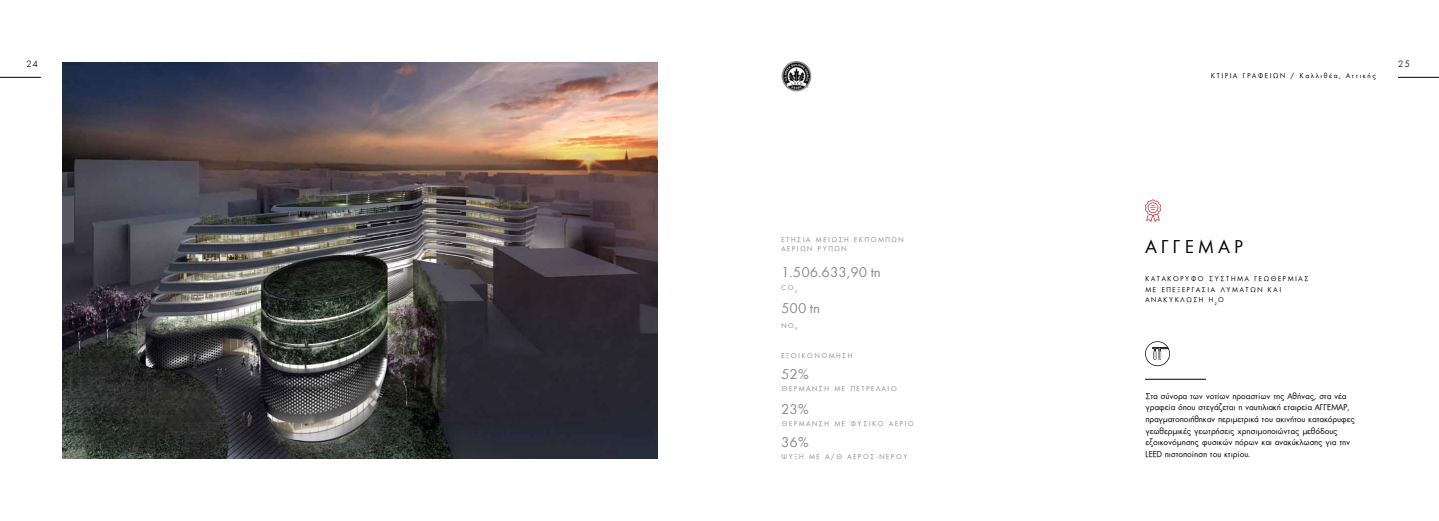
<style>
.page{position:relative;width:1439px;height:521px;background:#fff}
.page>*{position:absolute;margin:0;border:0;box-sizing:border-box;transform-origin:0 0}
.t1{font:19.25px "Futura Greek";letter-spacing:.2em;color:#000}
.t2{font:14.88px "Futura Greek";color:#8a8b8c}
.t3{font:9.62px/11.5px "UB Future";color:#000}
.t4{font:300 9.62px "Futura Greek";color:#000}
.t5{font:7.88px/9.5px "UB Future";letter-spacing:.2em;color:#8a8b8c}
.t6{font:7.88px "UB Future";letter-spacing:.2em;color:#000}
</style>
<div class="page">
<hr style="left:0;top:77px;width:41px;height:1px;background:#000">
<hr style="left:1398px;top:77px;width:41px;height:1px;background:#000">
<img style="left:62px;top:62px;width:595px;height:396px">
<hr style="left:1145px;top:379px;width:61px;height:1px;background:#000">
<svg style="left:1145px;top:341px;width:25px;height:25px"></svg>
<img style="left:781px;top:61px;width:31px;height:31px">
<svg style="left:1145px;top:199px;width:16px;height:23px"></svg>
<p class="t4" style="left:26px;top:59px;width:14px">24</p>
<p class="t4" style="left:1398px;top:59px;width:14px">25</p>
<p class="t5" style="left:781px;top:235px;width:124px">ΕΤΗΣΙΑ ΜΕΙΩΣΗ ΕΚΠΟΜΠΩΝ<br>ΑΕΡΙΩΝ ΡΥΠΩΝ</p>
<p class="t2" style="left:781px;top:264px;width:101px">1.506.633,90 tn</p>
<p class="t5" style="left:781px;top:283px;width:17px">CO <sub>2</sub></p>
<p class="t5" style="left:781px;top:321px;width:18px">NO <sub>x</sub></p>
<p class="t2" style="left:781px;top:300px;width:41px">500 tn</p>
<p class="t5" style="left:781px;top:351px;width:12px">Εξοικονόμηση</p>
<p class="t2" style="left:781px;top:367px;width:29px">52%</p>
<p class="t2" style="left:781px;top:401px;width:29px">23%</p>
<p class="t2" style="left:781px;top:435px;width:29px">36%</p>
<p class="t5" style="left:781px;top:384px;width:14px">Θέρμανση</p>
<p class="t5" style="left:834px;top:384px;width:7px">με</p>
<p class="t5" style="left:850px;top:384px;width:7px">πετρελαιο</p>
<p class="t5" style="left:781px;top:419px;width:14px">Θέρμανση</p>
<p class="t5" style="left:834px;top:419px;width:7px">με</p>
<p class="t5" style="left:850px;top:419px;width:65px">ΦΥΣΙΚΟ ΑΕΡΙΟ</p>
<p class="t5" style="left:781px;top:452px;width:13px">Ψύξη</p>
<p class="t5" style="left:809px;top:452px;width:7px">με</p>
<p class="t5" style="left:825px;top:452px;width:29px">Α/Θ αέρος</p>
<p class="t5" style="left:875px;top:452px;width:11px">-νερού</p>
<p class="t6" style="left:1210px;top:72px;width:6px">κτιρια</p>
<p class="t6" style="left:1242px;top:72px;width:7px">γραφειων</p>
<p class="t6" style="left:1290px;top:72px;width:87px">/ Καλλιθέα, Αττικής</p>
<p class="t1" style="left:1145px;top:237px;width:99px">Aγγεμάρ</p>
<p class="t6" style="left:1145px;top:275px;width:13px">Κατακόρυφο</p>
<p class="t6" style="left:1209px;top:275px;width:7px">σύστημα</p>
<p class="t6" style="left:1254px;top:275px;width:7px">γεωθερμίας</p>
<p class="t6" style="left:1145px;top:286px;width:7px">με</p>
<p class="t6" style="left:1161px;top:286px;width:6px">επεξεργασία</p>
<p class="t6" style="left:1220px;top:286px;width:7px">λυματων</p>
<p class="t6" style="left:1267px;top:286px;width:6px">και</p>
<p class="t6" style="left:1145px;top:296px;width:7px">ανακύκλωση</p>
<p class="t6" style="left:1208px;top:296px;width:16px">Η<sub>2</sub>Ο</p>
<p class="t3" style="left:1145px;top:390px;width:211px">Στα σύνορα των νοτίων προαστίων της Αθήνας, στα νέα γραφεία όπου στεγάζεται η ναυτιλιακή εταιρεία ΑΓΓΕΜΑΡ, πραγματοποιήθηκαν περιμετρικά του ακινήτου κατακόρυφες γεωθερμικές γεωτρήσεις χρησιμοποιώντας μεθόδους εξοικονόμησης φυσικών πόρων και ανακύκλωσης για την LEED πιστοποίηση του κτιρίου.</p>
</div>
